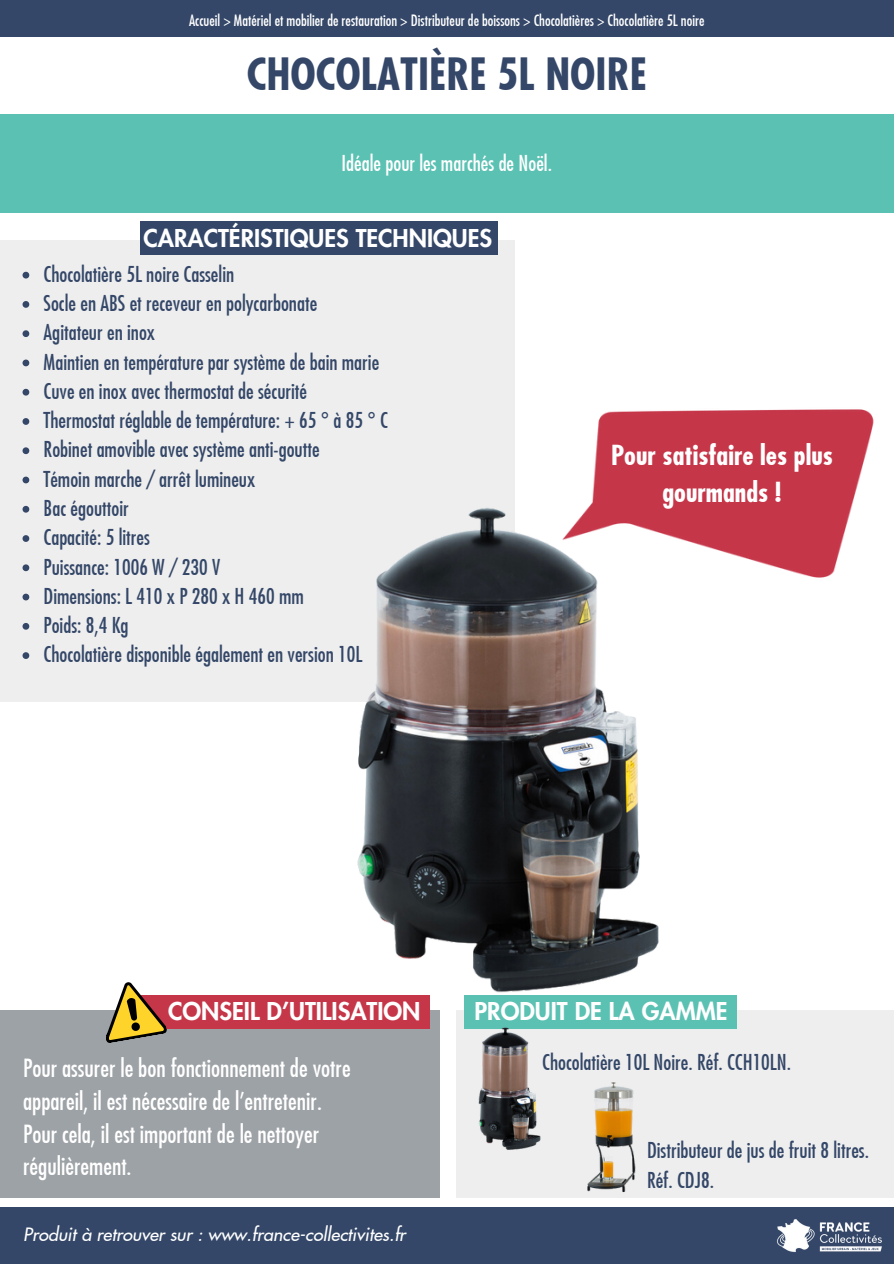
<style>
.page{position:relative;width:894px;height:1264px;background:#fff}
.page>*{position:absolute;margin:0;border:0;box-sizing:border-box;transform-origin:0 0}
.t1{font:700 condensed 43.5px "Futura";color:#344768}
.t2{font:700 condensed 27px/37.2px "Futura";color:#fff;text-align:center}
.t3{font:24px/32.7px "Futura Condensed";color:#fff}
.t4{font:800 24px "Futura LT Pro";color:#fff}
.t5{font:21px/29.2px "Futura Condensed";color:#344768}
.t6{font:21px "Futura Condensed";color:#fff}
.t7{font:italic 500 18px "Futura LT Pro";color:#fff}
.t8{font:15px "Futura Condensed";color:#fff}
</style>
<div class="page">
<div style="left:0;top:0;width:893px;height:36px;background:#344768"></div>
<div style="left:0;top:114px;width:893px;height:99px;background:#5bc1b3"></div>
<div style="left:0;top:240px;width:515px;height:461px;background:#eee"></div>
<div style="left:140px;top:222px;width:357px;height:33px;background:#344768"></div>
<div style="left:0;top:1207px;width:893px;height:56px;background:#344768"></div>
<img style="left:776px;top:1219px;width:106px;height:33px">
<div style="left:0;top:1009px;width:440px;height:188px;background:#9da2a6"></div>
<div style="left:455px;top:1009px;width:438px;height:188px;background:#eee"></div>
<div style="left:132px;top:995px;width:297px;height:33px;background:#c63649"></div>
<svg style="left:97px;top:982px;width:70px;height:61px"></svg>
<img style="left:593px;top:409px;width:281px;height:169px">
<img style="left:239px;top:479px;width:551px;height:550px">
<img style="left:440px;top:1021px;width:136px;height:136px">
<img style="left:587px;top:1082px;width:48px;height:111px">
<svg style="left:23px;top:272px;width:6px;height:6px"></svg>
<svg style="left:23px;top:301px;width:6px;height:7px"></svg>
<svg style="left:23px;top:330px;width:6px;height:7px"></svg>
<svg style="left:23px;top:359px;width:6px;height:7px"></svg>
<svg style="left:23px;top:389px;width:6px;height:6px"></svg>
<svg style="left:23px;top:418px;width:6px;height:7px"></svg>
<svg style="left:23px;top:447px;width:6px;height:7px"></svg>
<svg style="left:23px;top:476px;width:6px;height:7px"></svg>
<svg style="left:23px;top:506px;width:6px;height:6px"></svg>
<svg style="left:23px;top:535px;width:6px;height:7px"></svg>
<svg style="left:23px;top:564px;width:6px;height:7px"></svg>
<svg style="left:23px;top:593px;width:6px;height:7px"></svg>
<svg style="left:23px;top:623px;width:6px;height:6px"></svg>
<svg style="left:23px;top:652px;width:6px;height:7px"></svg>
<p class="t8" style="left:189px;top:11px;width:517px">Accueil &gt; Matériel et mobilier de restauration &gt; Distributeur de boissons &gt; Chocolatières &gt; Chocolatière 5L noire</p>
<p class="t1" style="left:247px;top:55px;width:401px">CHOCOLATIÈRE 5L NOIRE</p>
<p class="t6" style="left:341px;top:150px;width:212px">Idéale pour les marchés de Noël.</p>
<p class="t4" style="left:143px;top:227px;width:350px">CARACTÉRISTIQUES TECHNIQUES</p>
<p class="t5" style="left:44px;top:259px;width:192px">Chocolatière 5L noire Casselin</p>
<p class="t5" style="left:44px;top:288px;width:275px">Socle en ABS et receveur en polycarbonate</p>
<p class="t5" style="left:44px;top:317px;width:113px">Agitateur en inox</p>
<p class="t5" style="left:44px;top:347px;width:337px">Maintien en température par système de bain marie</p>
<p class="t5" style="left:44px;top:376px;width:265px">Cuve en inox avec thermostat de sécurité</p>
<p class="t5" style="left:44px;top:405px;width:345px">Thermostat réglable de température: + 65 ° à 85 ° C</p>
<p class="t5" style="left:44px;top:434px;width:277px">Robinet amovible avec système anti-goutte</p>
<p class="t5" style="left:44px;top:464px;width:213px">Témoin marche / arrêt lumineux</p>
<p class="t5" style="left:44px;top:493px;width:87px">Bac égouttoir</p>
<p class="t5" style="left:44px;top:522px;width:108px">Capacité: 5 litres</p>
<p class="t5" style="left:44px;top:551px;width:178px">Puissance: 1006 W / 230 V</p>
<p class="t5" style="left:44px;top:581px;width:262px">Dimensions: L 410 x P 280 x H 460 mm</p>
<p class="t5" style="left:44px;top:610px;width:86px">Poids: 8,4 Kg</p>
<p class="t5" style="left:44px;top:639px;width:320px">Chocolatière disponible également en version 10L</p>
<p class="t2" style="left:611px;top:439px;width:223px">Pour satisfaire les plus gourmands !</p>
<p class="t4" style="left:168px;top:1000px;width:254px">CONSEIL D’UTILISATION</p>
<p class="t4" style="left:474px;top:1000px;width:254px">PRODUIT DE LA GAMME</p>
<p class="t3" style="left:23px;top:1051px;width:329px">Pour assurer le bon fonctionnement de votre appareil, il est nécessaire de l’entretenir.</p>
<p class="t3" style="left:23px;top:1116px;width:297px">Pour cela, il est important de le nettoyer régulièrement.</p>
<p class="t5" style="left:542px;top:1047px;width:250px">Chocolatière 10L Noire. Réf. CCH10LN.</p>
<p class="t5" style="left:646px;top:1135px;width:223px">Distributeur de jus de fruit 8 litres.<br>Réf. CDJ8.</p>
<p class="t7" style="left:23px;top:1226px;width:384px">Produit à retrouver sur : www.france-collectivites.fr</p>
</div>
